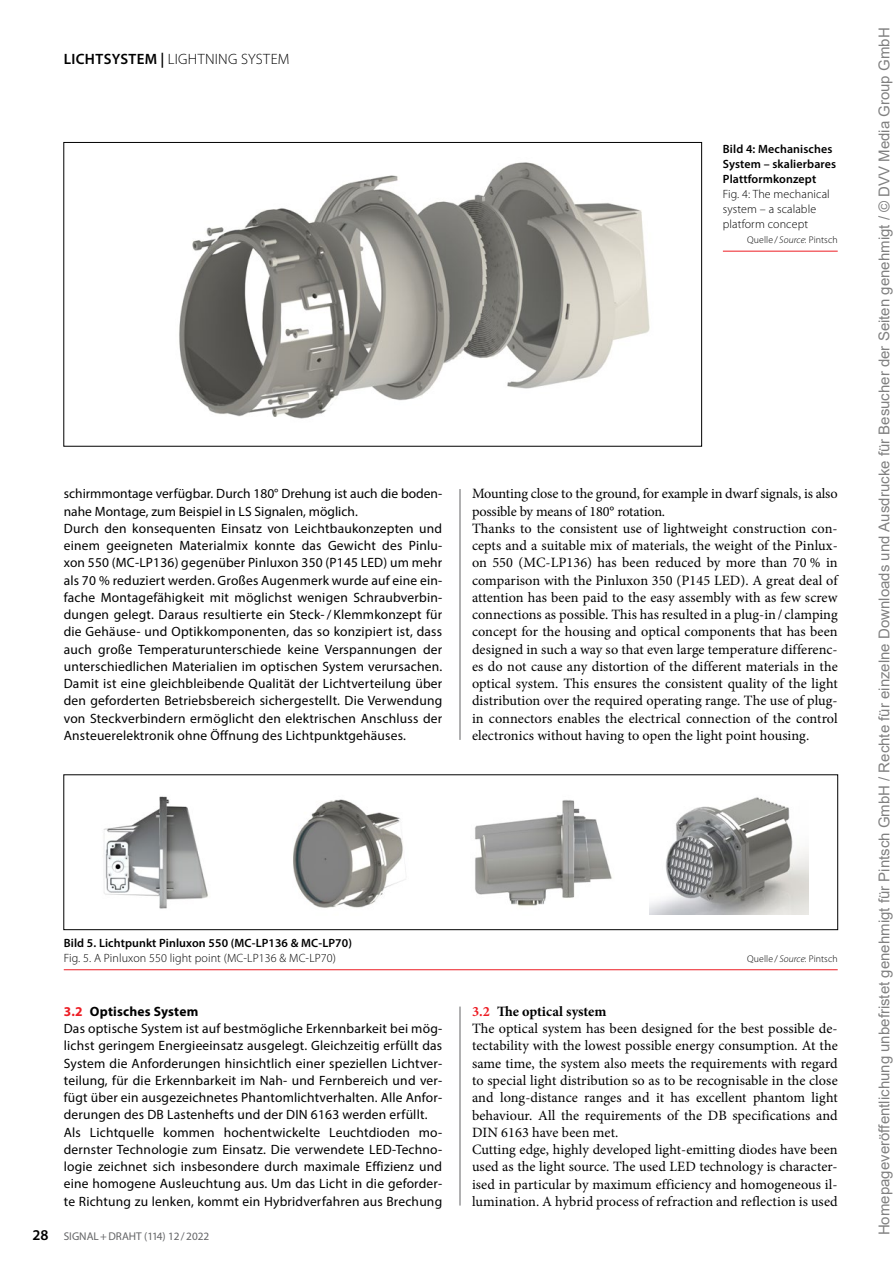
<style>
.page{position:relative;width:893px;height:1263px;background:#fff}
.page>*{position:absolute;margin:0;border:0;box-sizing:border-box;transform-origin:0 0}
.t1{font:15px "Arial";color:rgb(0 0 0/.5)}
.t2{font:300 15px "Myriad Pro";letter-spacing:.015em;color:#000}
.t3{font:14.25px/17.2px "Minion Pro";letter-spacing:.005em;color:#000}
.t4{font:13.5px/17.2px "Myriad Pro";letter-spacing:.015em;color:#000}
.t5{font:600 12px/15px "Myriad Pro";letter-spacing:.01em;color:#000}
.t6{font:300 12px/15px "Myriad Pro";letter-spacing:.01em;color:#000}
.t7{font:11.25px "Myriad Pro";color:#636466}
.t8{font:300 9.75px "Myriad Pro";letter-spacing:.01em;color:#000}
.s1{font-weight:600}
.s2{font-style:italic}
.s3{font-weight:700;color:#ed1d24}
.s4{font-weight:700}
.s5{font-weight:600;font-size:15px;color:#000}
</style>
<div class="page">
<hr style="left:460px;top:489px;width:1px;height:251px;background:#636466">
<img style="left:179px;top:162px;width:471px;height:257px">
<hr style="left:723px;top:251px;width:115px;height:1px;background:#ed1d24">
<div style="left:63px;top:774px;width:775px;height:156px;border:1px solid #000"></div>
<img style="left:103px;top:796px;width:105px;height:113px">
<img style="left:293px;top:799px;width:113px;height:109px">
<img style="left:475px;top:800px;width:137px;height:106px">
<img style="left:650px;top:797px;width:158px;height:118px">
<hr style="left:64px;top:969px;width:774px;height:1px;background:#ed1d24">
<hr style="left:460px;top:1006px;width:1px;height:199px;background:#636466">
<p class="t2" style="left:64px;top:50px;width:227px"><span class="s1">LICHTSYSTEM |</span> LIGHTNING SYSTEM</p>
<p class="t5" style="left:723px;top:141px;width:115px">Bild 4: Mechanisches<br>System – skalierbares<br>Plattformkonzept</p>
<p class="t6" style="left:723px;top:187px;width:108px">Fig. 4: The mechanical system – a scalable platform concept</p>
<p class="t8" style="left:747px;top:234px;width:92px">Quelle / <span class="s2">Source</span>: Pintsch</p>
<p class="t4" style="left:64px;top:485px;width:380px">schirmmontage verfügbar. Durch 180° Drehung ist auch die boden&shy;nahe Montage, zum Beispiel in LS Signalen, möglich.<br>Durch den konsequenten Einsatz von Leichtbaukonzepten und einem geeigneten Materialmix konnte das Gewicht des Pinlu&shy;xon 550 (MC-LP136) gegenüber Pinluxon 350 (P145 LED) um mehr als 70 % reduziert werden. Großes Augenmerk wurde auf eine ein&shy;fache Montagefähigkeit mit möglichst wenigen Schraubverbin&shy;dungen gelegt. Daraus resultierte ein Steck-/ Klemmkonzept für die Gehäuse- und Optikkomponenten, das so konzipiert ist, dass auch große Temperaturunterschiede keine Verspannungen der unterschiedlichen Materialien im optischen System verursachen.<br>Damit ist eine gleichbleibende Qualität der Lichtverteilung über den geforderten Betriebsbereich sichergestellt. Die Verwendung von Steckverbindern ermöglicht den elektrischen Anschluss der Ansteuerelektronik ohne Öffnung des Lichtpunktgehäuses.</p>
<p class="t3" style="left:472px;top:485px;width:367px">Mounting close to the ground, for example in dwarf signals, is also possible by means of 180° rotation.<br>Thanks to the consistent use of lightweight construction con&shy;cepts and a suitable mix of materials, the weight of the Pinlux&shy;on 550 (MC-LP136) has been reduced by more than 70 % in comparison with the Pinluxon 350 (P145 LED). A great deal of attention has been paid to the easy assembly with as few screw connections as possible. This has resulted in a plug-in/ clamping concept for the housing and optical components that has been designed in such a way so that even large temperature differenc&shy;es do not cause any distortion of the different materials in the optical system. This ensures the consistent quality of the light distribution over the required operating range. The use of plug&shy;in connectors enables the electrical connection of the control electronics without having to open the light point housing.</p>
<p class="t5" style="left:64px;top:935px;width:290px">Bild 5. Lichtpunkt Pinluxon 550 (MC-LP136 &amp; MC-LP70)</p>
<p class="t6" style="left:64px;top:950px;width:274px">Fig. 5. A Pinluxon 550 light point (MC-LP136 &amp; MC-LP70)</p>
<p class="t8" style="left:747px;top:953px;width:92px">Quelle / <span class="s2">Source</span>: Pintsch</p>
<p class="t4" style="left:64px;top:1002px;width:380px"><span class="s3">3.2</span> <span class="s4">Optisches System<br></span>Das optische System ist auf bestmögliche Erkennbarkeit bei mög&shy;lichst geringem Energieeinsatz ausgelegt. Gleichzeitig erfüllt das System die Anforderungen hinsichtlich einer speziellen Lichtver&shy;teilung, für die Erkennbarkeit im Nah- und Fernbereich und ver&shy;fügt über ein ausgezeichnetes Phantomlichtverhalten. Alle Anfor&shy;derungen des DB Lastenhefts und der DIN 6163 werden erfüllt.<br>Als Lichtquelle kommen hochentwickelte Leuchtdioden mo&shy;dernster Technologie zum Einsatz. Die verwendete LED-Techno&shy;logie zeichnet sich insbesondere durch maximale Effizienz und eine homogene Ausleuchtung aus. Um das Licht in die geforder&shy;te Richtung zu lenken, kommt ein Hybridverfahren aus Brechung</p>
<p class="t3" style="left:472px;top:1003px;width:367px"><span class="s3">3.2</span> <span class="s4">The optical system<br></span>The optical system has been designed for the best possible de&shy;tectability with the lowest possible energy consumption. At the same time, the system also meets the requirements with regard to special light distribution so as to be recognisable in the close and long-distance ranges and it has excellent phantom light behaviour. All the requirements of the DB specifications and DIN 6163 have been met.<br>Cutting edge, highly developed light-emitting diodes have been used as the light source. The used LED technology is character&shy;ised in particular by maximum efficiency and homogeneous il&shy;lumination. A hybrid process of refraction and reflection is used</p>
<p class="t7" style="left:32px;top:1229px;width:178px"><span class="s5">28</span> SIGNAL+DRAHT (114) 12/2022</p>
<p class="t1" style="left:874px;top:1235px;width:1209px;rotate:-90deg">Homepageveröffentlichung unbefristet genehmigt für Pintsch GmbH / Rechte für einzelne Downloads und Ausdrucke für Besucher der Seiten genehmigt / © DVV Media Group GmbH</p>
</div>
